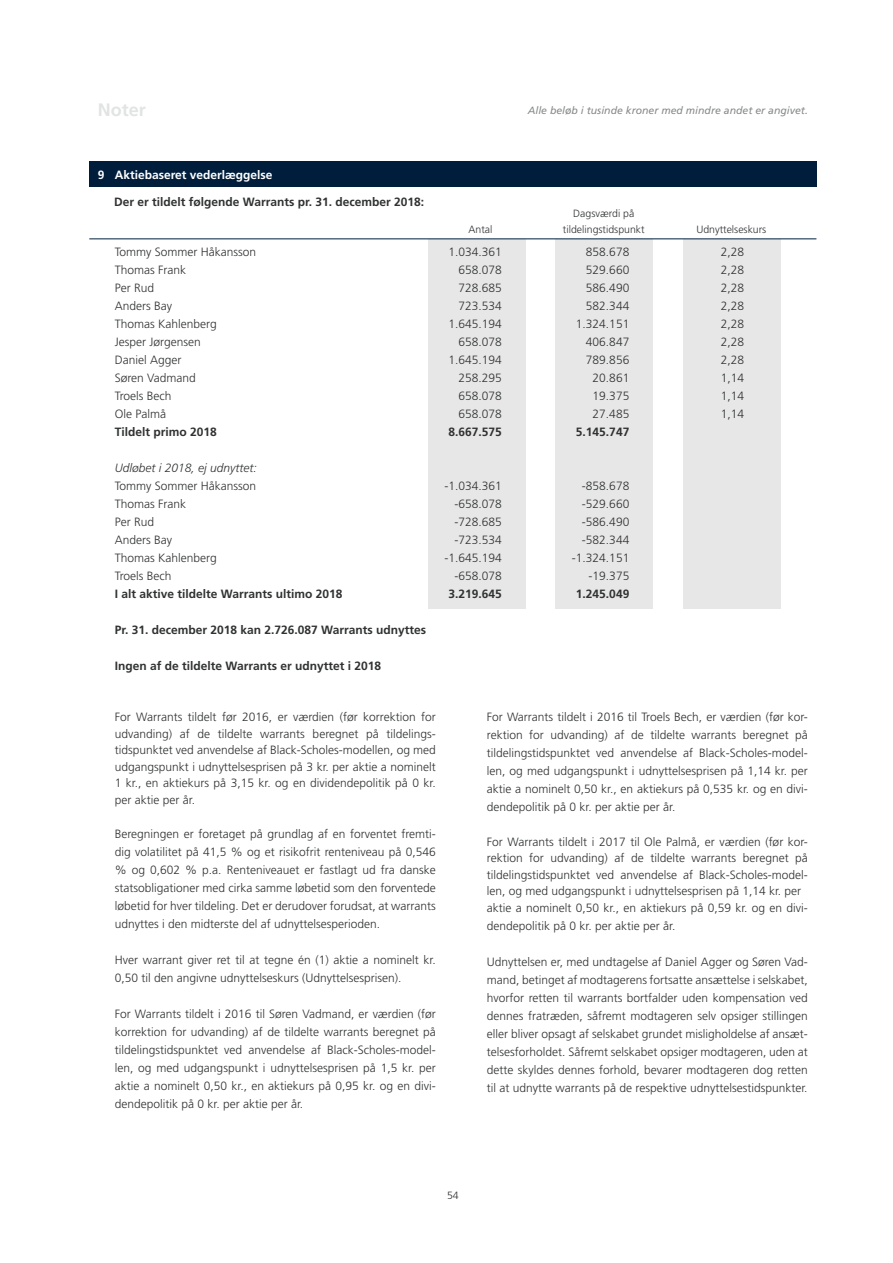
<style>
.page{position:relative;width:893px;height:1263px;background:#fff}
.page>*{position:absolute;margin:0;border:0;box-sizing:border-box;transform-origin:0 0}
.t1{font:700 18px "Frutiger LT Std";color:#e2e4e4}
.t2{font:300 12px/18px "Frutiger LT Std";color:#303231;text-align:justify}
.t3{font:700 12px "Frutiger LT Std";color:#303231}
.t4{font:700 12px "Frutiger LT Std";color:#fff}
.t5{font:italic 300 12px "Frutiger LT Std";color:#303231}
.t6{font:300 10.5px "Frutiger LT Std";color:#303231}
.t7{font:italic 10.5px "Frutiger LT Std";color:#888a8a}
</style>
<div class="page">
<div style="left:89px;top:162px;width:727px;height:25px;background:#001e3c"></div>
<div style="left:555px;top:239px;width:98px;height:370px;background:#e7e7e7"></div>
<div style="left:683px;top:239px;width:98px;height:370px;background:#e7e7e7"></div>
<div style="left:428px;top:239px;width:97px;height:370px;background:#e7e7e7"></div>
<hr style="left:89px;top:238px;width:727px;height:1px;background:#001e3c">
<h1 class="t1" style="left:98px;top:99px;width:50px">Noter</h1>
<p class="t7" style="left:528px;top:104px;width:282px">Alle beløb i tusinde kroner med mindre andet er angivet.</p>
<p class="t4" style="left:98px;top:168px;width:176px">9 Aktiebaseret vederlæggelse</p>
<p class="t3" style="left:114px;top:195px;width:311px">Der er tildelt følgende Warrants pr. 31. december 2018:</p>
<p class="t2" style="left:115px;top:243px;width:143px">Tommy Sommer Håkansson</p>
<p class="t2" style="left:448px;top:243px;width:55px">1.034.361</p>
<p class="t2" style="left:586px;top:243px;width:45px">858.678</p>
<p class="t2" style="left:721px;top:243px;width:25px">2,28</p>
<p class="t2" style="left:115px;top:261px;width:73px">Thomas Frank</p>
<p class="t2" style="left:458px;top:261px;width:45px">658.078</p>
<p class="t2" style="left:586px;top:261px;width:45px">529.660</p>
<p class="t2" style="left:721px;top:261px;width:25px">2,28</p>
<p class="t2" style="left:115px;top:279px;width:41px">Per Rud</p>
<p class="t2" style="left:458px;top:279px;width:45px">728.685</p>
<p class="t2" style="left:586px;top:279px;width:45px">586.490</p>
<p class="t2" style="left:721px;top:279px;width:25px">2,28</p>
<p class="t2" style="left:115px;top:297px;width:59px">Anders Bay</p>
<p class="t2" style="left:458px;top:297px;width:45px">723.534</p>
<p class="t2" style="left:586px;top:297px;width:45px">582.344</p>
<p class="t2" style="left:721px;top:297px;width:25px">2,28</p>
<p class="t2" style="left:115px;top:315px;width:104px">Thomas Kahlenberg</p>
<p class="t2" style="left:448px;top:315px;width:55px">1.645.194</p>
<p class="t2" style="left:576px;top:315px;width:55px">1.324.151</p>
<p class="t2" style="left:721px;top:315px;width:25px">2,28</p>
<p class="t2" style="left:115px;top:333px;width:88px">Jesper Jørgensen</p>
<p class="t2" style="left:458px;top:333px;width:45px">658.078</p>
<p class="t2" style="left:586px;top:333px;width:45px">406.847</p>
<p class="t2" style="left:721px;top:333px;width:25px">2,28</p>
<p class="t2" style="left:115px;top:351px;width:68px">Daniel Agger</p>
<p class="t2" style="left:448px;top:351px;width:55px">1.645.194</p>
<p class="t2" style="left:586px;top:351px;width:45px">789.856</p>
<p class="t2" style="left:721px;top:351px;width:25px">2,28</p>
<p class="t2" style="left:115px;top:369px;width:83px">Søren Vadmand</p>
<p class="t2" style="left:458px;top:369px;width:45px">258.295</p>
<p class="t2" style="left:593px;top:369px;width:38px">20.861</p>
<p class="t2" style="left:721px;top:369px;width:25px">1,14</p>
<p class="t2" style="left:115px;top:387px;width:58px">Troels Bech</p>
<p class="t2" style="left:458px;top:387px;width:45px">658.078</p>
<p class="t2" style="left:593px;top:387px;width:38px">19.375</p>
<p class="t2" style="left:721px;top:387px;width:25px">1,14</p>
<p class="t2" style="left:115px;top:405px;width:53px">Ole Palmå</p>
<p class="t2" style="left:458px;top:405px;width:45px">658.078</p>
<p class="t2" style="left:593px;top:405px;width:38px">27.485</p>
<p class="t2" style="left:721px;top:405px;width:25px">1,14</p>
<p class="t3" style="left:115px;top:425px;width:104px">Tildelt primo 2018</p>
<p class="t3" style="left:448px;top:425px;width:55px">8.667.575</p>
<p class="t3" style="left:576px;top:425px;width:55px">5.145.747</p>
<p class="t5" style="left:115px;top:461px;width:144px">Udløbet i 2018, ej udnyttet:</p>
<p class="t2" style="left:115px;top:477px;width:143px">Tommy Sommer Håkansson</p>
<p class="t2" style="left:444px;top:477px;width:59px">-1.034.361</p>
<p class="t2" style="left:582px;top:477px;width:49px">-858.678</p>
<p class="t2" style="left:115px;top:495px;width:73px">Thomas Frank</p>
<p class="t2" style="left:454px;top:495px;width:49px">-658.078</p>
<p class="t2" style="left:582px;top:495px;width:49px">-529.660</p>
<p class="t2" style="left:115px;top:513px;width:41px">Per Rud</p>
<p class="t2" style="left:454px;top:513px;width:49px">-728.685</p>
<p class="t2" style="left:582px;top:513px;width:49px">-586.490</p>
<p class="t2" style="left:115px;top:531px;width:59px">Anders Bay</p>
<p class="t2" style="left:454px;top:531px;width:49px">-723.534</p>
<p class="t2" style="left:582px;top:531px;width:49px">-582.344</p>
<p class="t2" style="left:115px;top:549px;width:104px">Thomas Kahlenberg</p>
<p class="t2" style="left:444px;top:549px;width:59px">-1.645.194</p>
<p class="t2" style="left:572px;top:549px;width:59px">-1.324.151</p>
<p class="t2" style="left:115px;top:567px;width:58px">Troels Bech</p>
<p class="t2" style="left:454px;top:567px;width:49px">-658.078</p>
<p class="t2" style="left:589px;top:567px;width:42px">-19.375</p>
<p class="t3" style="left:115px;top:587px;width:229px">I alt aktive tildelte Warrants ultimo 2018</p>
<p class="t3" style="left:448px;top:587px;width:55px">3.219.645</p>
<p class="t3" style="left:576px;top:587px;width:55px">1.245.049</p>
<p class="t3" style="left:115px;top:623px;width:313px">Pr. 31. december 2018 kan 2.726.087 Warrants udnyttes</p>
<p class="t3" style="left:115px;top:659px;width:268px">Ingen af de tildelte Warrants er udnyttet i 2018</p>
<p class="t2" style="left:115px;top:709px;width:323px;line-height:16.5px">For Warrants tildelt før 2016, er værdien (før korrektion for udvanding) af de tildelte warrants beregnet på tildelings&shy;tidspunktet ved anvendelse af Black-Scholes-modellen, og med udgangspunkt i udnyttelsesprisen på 3 kr. per aktie a nominelt 1 kr., en aktiekurs på 3,15 kr. og en dividendepolitik på 0 kr. per aktie per år.</p>
<p class="t2" style="left:115px;top:825px;width:323px">Beregningen er foretaget på grundlag af en forventet fremti&shy;dig volatilitet på 41,5 % og et risikofrit renteniveau på 0,546 % og 0,602 % p.a. Renteniveauet er fastlagt ud fra danske statsobligationer med cirka samme løbetid som den forventede løbetid for hver tildeling. Det er derudover forudsat, at warrants udnyttes i den midterste del af udnyttelsesperioden.</p>
<p class="t2" style="left:115px;top:951px;width:322px">Hver warrant giver ret til at tegne én (1) aktie a nominelt kr.<br>0,50 til den angivne udnyttelseskurs (Udnyttelsesprisen).</p>
<p class="t2" style="left:115px;top:1005px;width:323px">For Warrants tildelt i 2016 til Søren Vadmand, er værdien (før korrektion for udvanding) af de tildelte warrants beregnet på tildelingstidspunktet ved anvendelse af Black-Scholes-model&shy;len, og med udgangspunkt i udnyttelsesprisen på 1,5 kr. per aktie a nominelt 0,50 kr., en aktiekurs på 0,95 kr. og en divi&shy;dendepolitik på 0 kr. per aktie per år.</p>
<p class="t6" style="left:573px;top:208px;width:63px">Dagsværdi på</p>
<p class="t6" style="left:468px;top:223px;width:25px">Antal</p>
<p class="t6" style="left:563px;top:223px;width:83px">tildelingstidspunkt</p>
<p class="t6" style="left:696px;top:223px;width:72px">Udnyttelseskurs</p>
<p class="t2" style="left:487px;top:708px;width:323px">For Warrants tildelt i 2016 til Troels Bech, er værdien (før kor&shy;rektion for udvanding) af de tildelte warrants beregnet på tildelingstidspunktet ved anvendelse af Black-Scholes-model&shy;len, og med udgangspunkt i udnyttelsesprisen på 1,14 kr. per aktie a nominelt 0,50 kr., en aktiekurs på 0,535 kr. og en divi&shy;dendepolitik på 0 kr. per aktie per år.</p>
<p class="t2" style="left:487px;top:833px;width:323px;line-height:16.5px;text-align:left">For Warrants tildelt i 2017 til Ole Palmå, er værdien (før kor&shy;rektion for udvanding) af de tildelte warrants beregnet på tildelingstidspunktet ved anvendelse af Black-Scholes-model&shy;len, og med udgangspunkt i udnyttelsesprisen på 1,14 kr. per aktie a nominelt 0,50 kr., en aktiekurs på 0,59 kr. og en divi-</p>
<p class="t2" style="left:487px;top:917px;width:190px">dendepolitik på 0 kr. per aktie per år.</p>
<p class="t2" style="left:487px;top:953px;width:323px">Udnyttelsen er, med undtagelse af Daniel Agger og Søren Vad&shy;mand, betinget af modtagerens fortsatte ansættelse i selskabet, hvorfor retten til warrants bortfalder uden kompensation ved dennes fratræden, såfremt modtageren selv opsiger stillingen eller bliver opsagt af selskabet grundet misligholdelse af ansæt&shy;telsesforholdet. Såfremt selskabet opsiger modtageren, uden at dette skyldes dennes forhold, bevarer modtageren dog retten til at udnytte warrants på de respektive udnyttelsestidspunkter.</p>
<p class="t6" style="left:447px;top:1189px;width:13px">54</p>
</div>
